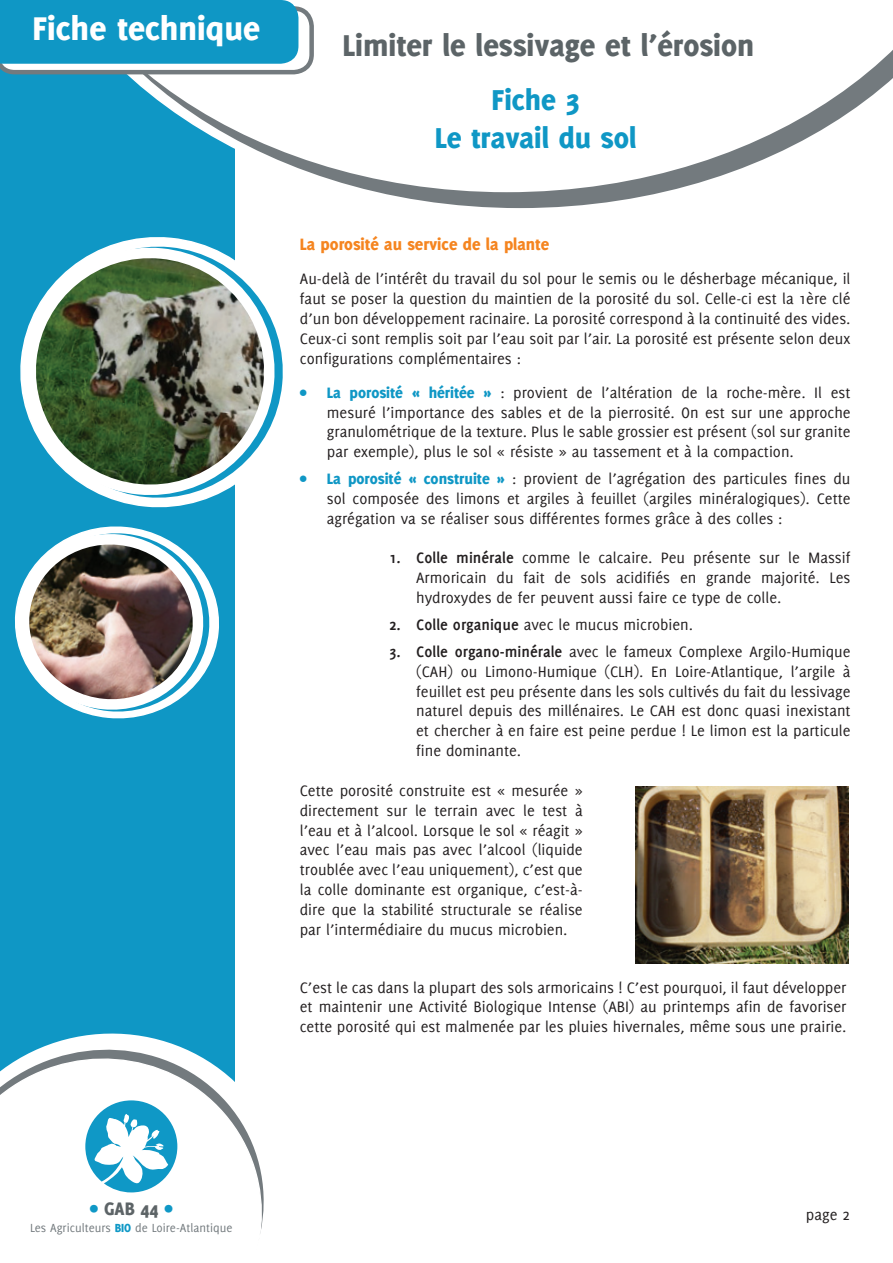
<style>
.page{position:relative;width:893px;height:1263px;background:#fff}
.page>*{position:absolute;margin:0;border:0;box-sizing:border-box;transform-origin:0 0}
.t1{font:800 36px "Delicious";color:#fff}
.t2{font:800 33px "Delicious";color:#5c6467}
.t3{font:800 31.5px/37.8px "Delicious";color:#0f97c5;text-align:center}
.t4{font:800 19.8px "Delicious";color:#5d6467}
.t5{font:800 18px "Delicious";color:#f58520}
.t6{font:16.5px/19.8px "Delicious";color:#231f20;text-align:justify}
.t7{font:12.9px "Delicious";color:#737a7e}
.s1{font-weight:800;color:#0f97c5}
.s2{font-weight:700}
.s3{color:#0f98c6}
.s4{font-weight:800;color:#0f98c6}
</style>
<div class="page">
<div style="left:0;top:0;width:234px;height:1263px;background:#0f97c5"></div>
<svg style="left:234px;top:192px;width:429px;height:16px"></svg>
<svg style="left:19px;top:50px;width:874px;height:142px"></svg>
<svg style="left:0;top:0;width:314px;height:74px"></svg>
<div style="left:32px;top:15px;width:244px;height:34px;background:#0f97c5"></div>
<svg style="left:64px;top:1031px;width:171px;height:9px"></svg>
<svg style="left:0;top:1040px;width:264px;height:223px;background:#ecf3f5"></svg>
<svg style="left:85px;top:1100px;width:92px;height:92px"></svg>
<img style="left:636px;top:787px;width:212px;height:177px">
<svg style="left:20px;top:236px;width:263px;height:265px"></svg>
<img style="left:14px;top:526px;width:205px;height:193px">
<h1 class="t1" style="left:32px;top:7px;width:229px">Fiche technique</h1>
<h2 class="t2" style="left:343px;top:26px;width:413px">Limiter le lessivage et l’érosion</h2>
<h3 class="t3" style="left:435px;top:80px;width:203px">Fiche 3<br>Le travail du sol</h3>
<p class="t5" style="left:300px;top:234px;width:251px">La porosité au service de la plante</p>
<p class="t6" style="left:300px;top:269px;width:552px">Au-delà de l’intérêt du travail du sol pour le semis ou le désherbage mécanique, il faut se poser la question du maintien de la porosité du sol. Celle-ci est la 1ère clé d’un bon développement racinaire. La porosité correspond à la continuité des vides.<br>Ceux-ci sont remplis soit par l’eau soit par l’air. La porosité est présente selon deux configurations complémentaires :</p>
<p class="t6" style="left:327px;top:382px;width:525px;text-indent:-27px"><span class="s1">• La porosité « héritée »</span> : provient de l’altération de la roche-mère. Il est mesuré l’importance des sables et de la pierrosité. On est sur une approche granulométrique de la texture. Plus le sable grossier est présent (sol sur granite par exemple), plus le sol « résiste » au tassement et à la compaction.</p>
<p class="t6" style="left:327px;top:469px;width:525px;text-indent:-27px"><span class="s1">• La porosité « construite »</span> : provient de l’agrégation des particules fines du sol composée des limons et argiles à feuillet (argiles minéralogiques). Cette agrégation va se réaliser sous différentes formes grâce à des colles :</p>
<p class="t6" style="left:416px;top:548px;width:436px;text-indent:-27px"><span class="s2">1. Colle minérale</span> comme le calcaire. Peu présente sur le Massif Armoricain du fait de sols acidifiés en grande majorité. Les hydroxydes de fer peuvent aussi faire ce type de colle.</p>
<p class="t6" style="left:389px;top:614px;width:305px"><span class="s2">2. Colle organique</span> avec le mucus microbien.</p>
<p class="t6" style="left:416px;top:641px;width:436px;text-indent:-27px"><span class="s2">3. Colle organo-minérale</span> avec le fameux Complexe Argilo-Humique (CAH) ou Limono-Humique (CLH). En Loire-Atlantique, l’argile à feuillet est peu présente dans les sols cultivés du fait du lessivage naturel depuis des millénaires. Le CAH est donc quasi inexistant et chercher à en faire est peine perdue ! Le limon est la particule fine dominante.</p>
<p class="t6" style="left:300px;top:780px;width:284px">Cette porosité construite est « mesurée » directement sur le terrain avec le test à l’eau et à l’alcool. Lorsque le sol « réagit » avec l’eau mais pas avec l’alcool (liquide troublée avec l’eau uniquement), c’est que la colle dominante est organique, c’est-à&shy;dire que la stabilité structurale se réalise par l’intermédiaire du mucus microbien.</p>
<p class="t6" style="left:300px;top:977px;width:548px">C’est le cas dans la plupart des sols armoricains ! C’est pourquoi, il faut développer et maintenir une Activité Biologique Intense (ABI) au printemps afin de favoriser cette porosité qui est malmenée par les pluies hivernales, même sous une prairie.</p>
<p class="t4" style="left:90px;top:1196px;width:84px"><span class="s3">•</span> GAB 44 <span class="s3">•</span></p>
<p class="t7" style="left:30px;top:1220px;width:204px">Les Agriculteurs <span class="s4">BIO</span> de Loire-Atlantique</p>
<p class="t6" style="left:806px;top:1205px;width:45px">page 2</p>
</div>
